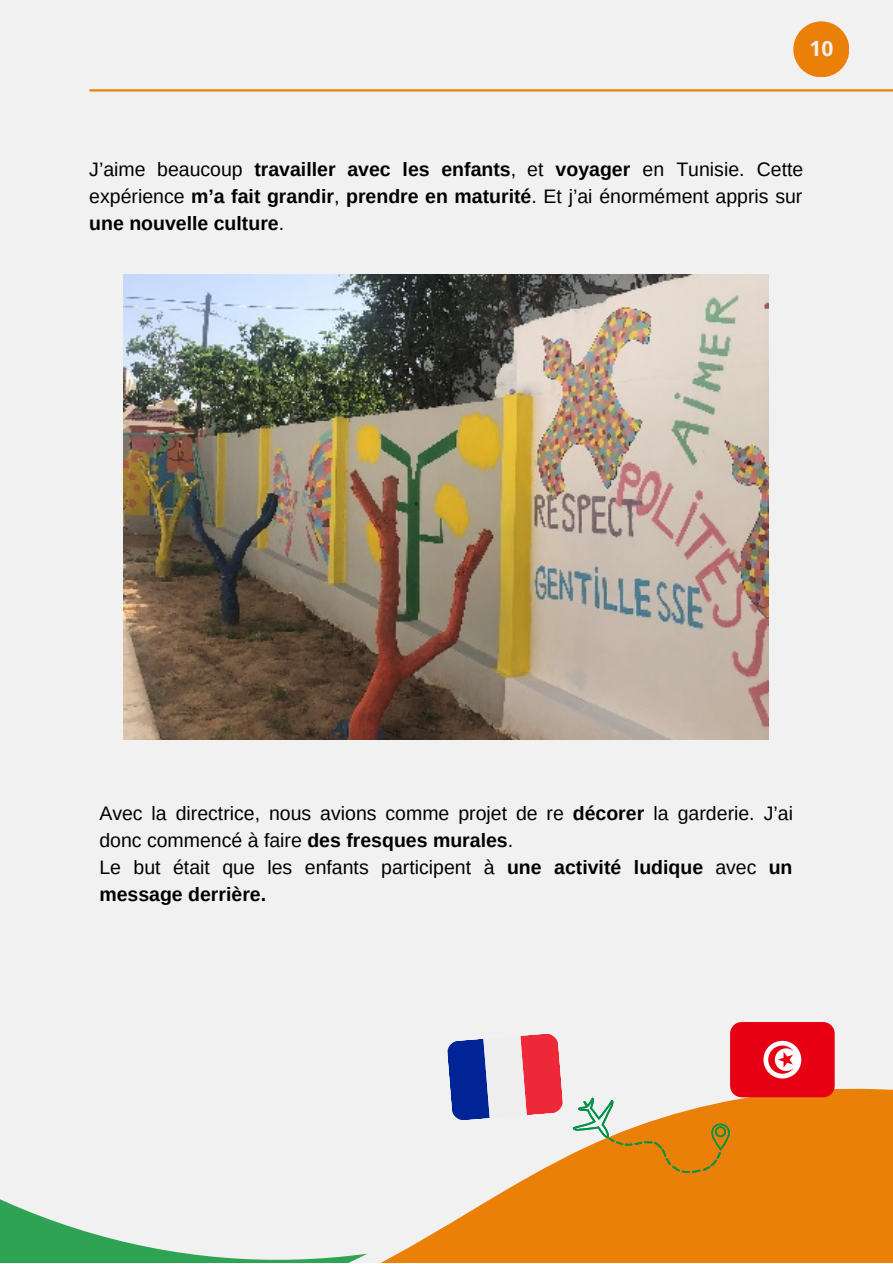
<style>
.page{position:relative;width:893px;height:1264px;background:#fff}
.page>*{position:absolute;margin:0;border:0;box-sizing:border-box;transform-origin:0 0}
.t1{font:700 21px "Open Sans";color:#f1f1f1}
.t2{font:19.5px/27px "Arimo";color:#000}
.t3{font:700 19.5px/27px "Arimo";color:#000;text-align:justify}
.s1{font-weight:400}
.s2{font-weight:700}
</style>
<div class="page">
<div style="left:0;top:0;width:892px;height:1262px;background:#f1f1f1"></div>
<hr style="left:90px;top:89px;width:802px;height:2px;background:#ea8008">
<svg style="left:367px;top:1073px;width:525px;height:189px;fill:#ea8008"></svg>
<svg style="left:0;top:1199px;width:367px;height:63px"></svg>
<div style="left:793px;top:21px;width:56px;height:56px;background:#ea8008;border-radius:50%"></div>
<img style="left:123px;top:274px;width:645px;height:465px">
<svg style="left:446px;top:1034px;width:117px;height:87px"></svg>
<svg style="left:573px;top:1097px;width:157px;height:75px"></svg>
<div style="left:730px;top:1022px;width:104px;height:75px;background:#e70013;border-radius:12px"></div>
<svg style="left:763px;top:1040px;width:38px;height:38px"></svg>
<p class="t1" style="left:809px;top:34px;width:25px">10</p>
<p class="t3" style="left:89px;top:156px;width:715px"><span class="s1">J’aime beaucoup</span> travailler avec les enfants<span class="s1">, et</span> voyager <span class="s1">en Tunisie. Cette expérience</span> m’a fait grandir<span class="s1">,</span> prendre en maturité<span class="s1">. Et j’ai énormément appris sur </span>une nouvelle culture<span class="s1">.</span></p>
<p class="t2" style="left:99px;top:799px;width:695px">Avec la directrice, nous avions comme projet de re <span class="s2">décorer</span> la garderie. J’ai donc commencé à faire <span class="s2">des fresques murales</span>.</p>
<p class="t2" style="left:99px;top:853px;width:694px">Le but était que les enfants participent à <span class="s2">une activité ludique</span> avec <span class="s2">un message derrière.</span></p>
</div>
